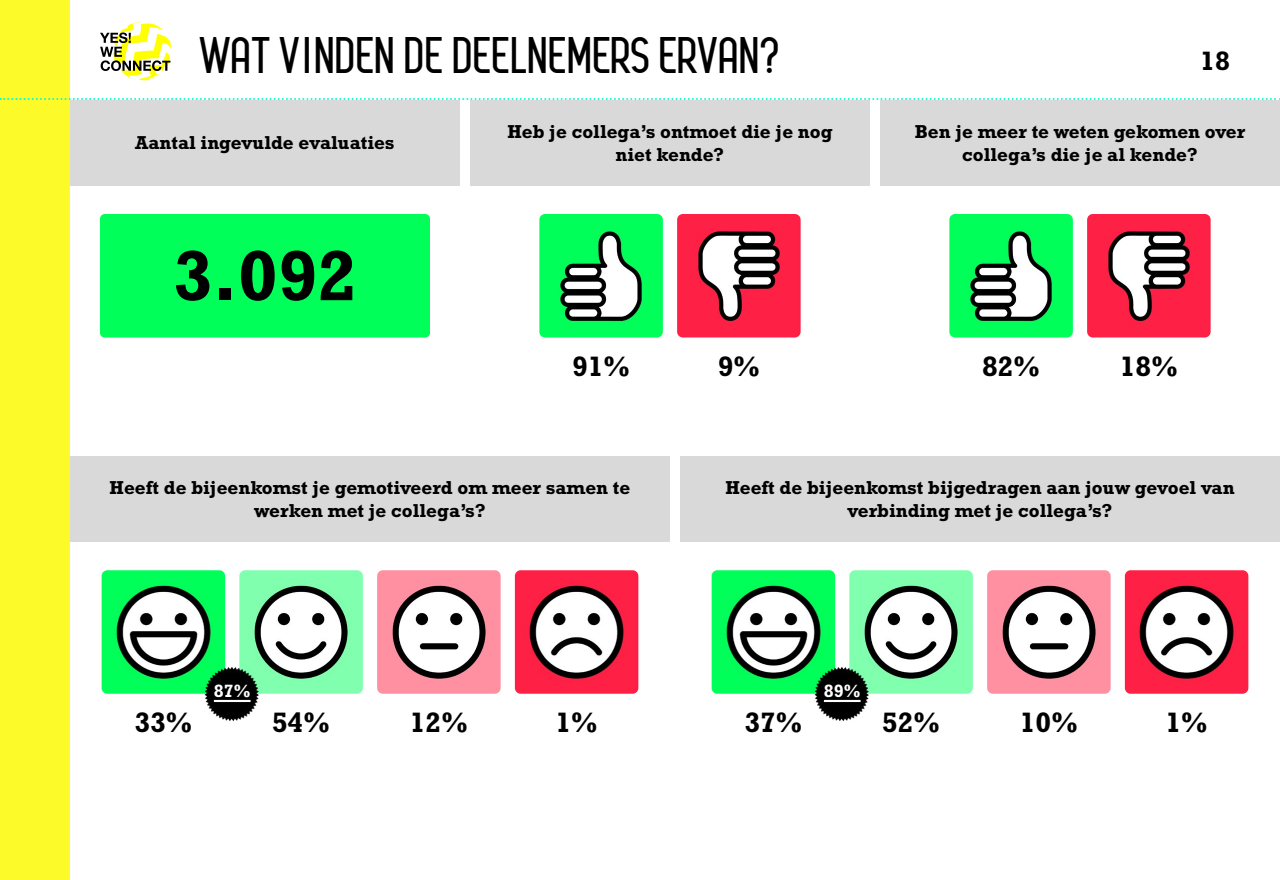
<style>
.page{position:relative;width:1280px;height:880px;background:#fff}
.page>*{position:absolute;margin:0;border:0;box-sizing:border-box;transform-origin:0 0}
.t1{font:700 72px "Rockwell Std";color:#000}
.t2{font:700 48px "Leger";letter-spacing:.03em;color:#000}
.t3{font:700 28.5px "Rockwell Std";color:#000}
.t4{font:700 27px "Rockwell Std";color:#000}
.t5{font:700 19px/22.8px "Rockwell Std";color:#000;text-align:center}
.t6{font:700 18px "Rockwell Std";color:#fff}
</style>
<div class="page">
<div style="left:0;top:0;width:70px;height:880px;background:#fcfa29"></div>
<svg style="left:100px;top:22px;width:71px;height:58px"></svg>
<div style="left:470px;top:100px;width:400px;height:86px;background:#d9d9d9"></div>
<img style="left:539px;top:214px;width:124px;height:124px">
<img style="left:677px;top:214px;width:124px;height:124px">
<div style="left:880px;top:100px;width:400px;height:86px;background:#d9d9d9"></div>
<img style="left:949px;top:214px;width:124px;height:124px">
<img style="left:1087px;top:214px;width:124px;height:124px">
<div style="left:70px;top:456px;width:600px;height:86px;background:#d9d9d9"></div>
<img style="left:102px;top:570px;width:123px;height:124px">
<img style="left:239px;top:570px;width:124px;height:124px">
<img style="left:377px;top:570px;width:124px;height:124px">
<img style="left:515px;top:570px;width:123px;height:124px">
<img style="left:204px;top:665px;width:57px;height:56px">
<hr style="left:214px;top:700px;width:37px;height:2px;background:#fff">
<div style="left:680px;top:456px;width:600px;height:86px;background:#d9d9d9"></div>
<img style="left:712px;top:570px;width:123px;height:124px">
<img style="left:849px;top:570px;width:124px;height:124px">
<img style="left:987px;top:570px;width:124px;height:124px">
<img style="left:1125px;top:570px;width:123px;height:124px">
<img style="left:814px;top:665px;width:57px;height:56px">
<hr style="left:824px;top:700px;width:37px;height:2px;background:#fff">
<div style="left:70px;top:100px;width:390px;height:86px;background:#d9d9d9"></div>
<div style="left:100px;top:214px;width:330px;height:124px;background:#00ff59;border-radius:5px"></div>
<svg style="left:0;top:98px;width:1280px;height:2px"></svg>
<h2 class="t2" style="left:200px;top:27px;width:580px">WAT VINDEN DE DEELNEMERS ERVAN?</h2>
<p class="t5" style="left:135px;top:131px;width:261px">Aantal ingevulde evaluaties</p>
<h1 class="t1" style="left:173px;top:233px;width:186px">3.092</h1>
<p class="t5" style="left:507px;top:120px;width:327px">Heb je collega’s ontmoet die je nog niet kende?</p>
<h3 class="t3" style="left:572px;top:349px;width:59px">91%</h3>
<h3 class="t3" style="left:718px;top:349px;width:44px">9%</h3>
<h3 class="t4" style="left:1200px;top:45px;width:31px">18</h3>
<p class="t5" style="left:915px;top:120px;width:332px">Ben je meer te weten gekomen over collega’s die je al kende?</p>
<h3 class="t3" style="left:982px;top:349px;width:59px">82%</h3>
<h3 class="t3" style="left:1120px;top:349px;width:59px">18%</h3>
<p class="t5" style="left:110px;top:476px;width:522px">Heeft de bijeenkomst je gemotiveerd om meer samen te werken met je collega’s?</p>
<p class="t5" style="left:725px;top:476px;width:511px">Heeft de bijeenkomst bijgedragen aan jouw gevoel van verbinding met je collega’s?</p>
<p class="t6" style="left:214px;top:680px;width:38px">87%</p>
<p class="t6" style="left:824px;top:680px;width:38px">89%</p>
<h3 class="t3" style="left:134px;top:705px;width:59px">33%</h3>
<h3 class="t3" style="left:272px;top:705px;width:59px">54%</h3>
<h3 class="t3" style="left:410px;top:705px;width:59px">12%</h3>
<h3 class="t3" style="left:556px;top:705px;width:44px">1%</h3>
<h3 class="t3" style="left:744px;top:705px;width:59px">37%</h3>
<h3 class="t3" style="left:882px;top:705px;width:59px">52%</h3>
<h3 class="t3" style="left:1020px;top:705px;width:59px">10%</h3>
<h3 class="t3" style="left:1166px;top:705px;width:44px">1%</h3>
</div>
